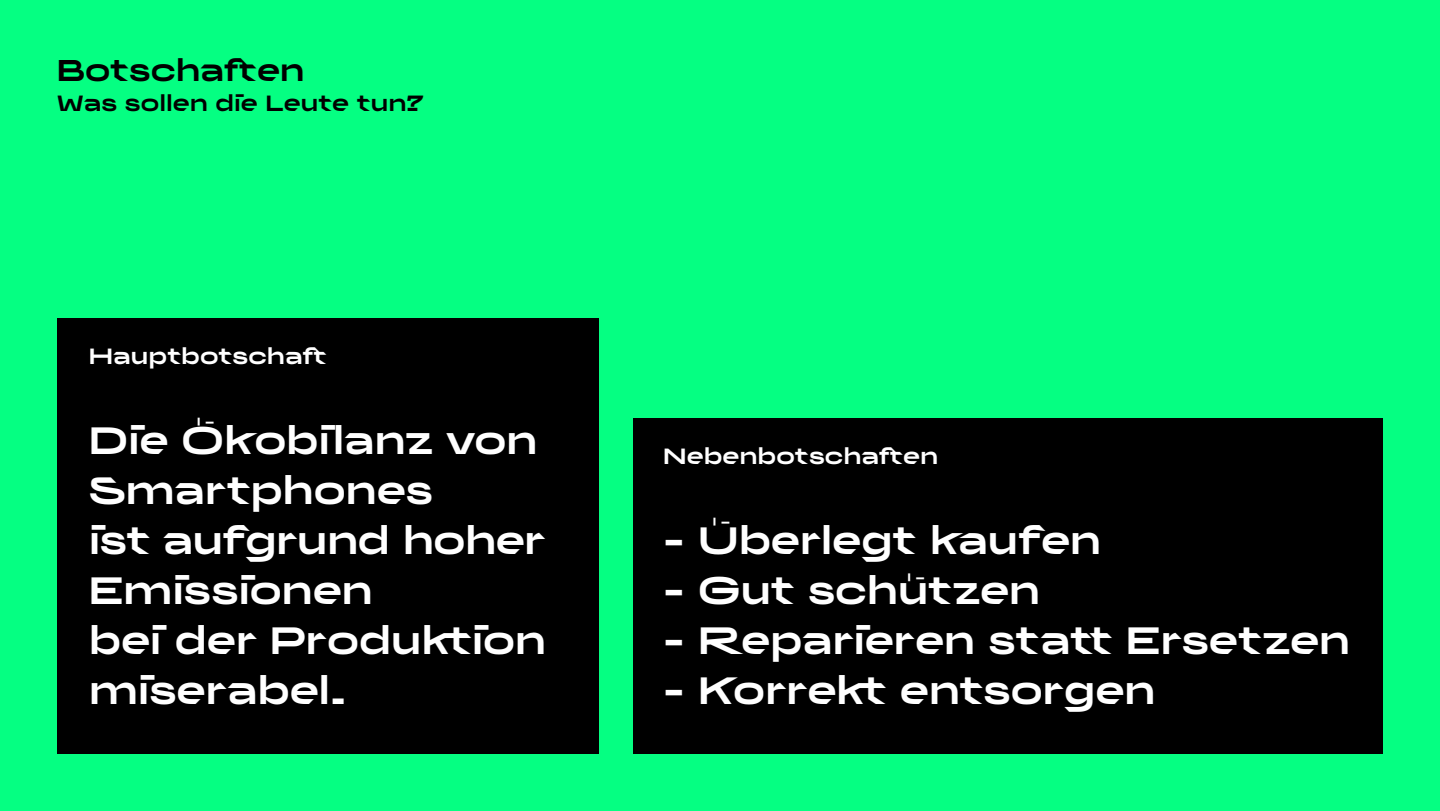
<style>
.page{position:relative;width:1440px;height:811px;background:#05ff82}
.page>*{position:absolute;margin:0;border:0;box-sizing:border-box;transform-origin:0 0}
.t1{font:500 38px/50px "BRRR";letter-spacing:-.005em;color:#fff}
.t2{font:500 30px "BRRR";letter-spacing:-.005em;color:#000}
.t3{font:500 22px "BRRR";letter-spacing:.005em;color:#fff}
.t4{font:500 22px "BRRR";color:#000}
</style>
<div class="page">
<div style="left:57px;top:318px;width:542px;height:436px;background:#000"></div>
<div style="left:634px;top:418px;width:749px;height:336px;background:#000"></div>
<p class="t2" style="left:57px;top:53px;width:249px">Botschaften</p>
<p class="t4" style="left:57px;top:90px;width:369px">Was sollen die Leute tun?</p>
<p class="t3" style="left:89px;top:344px;width:239px">Hauptbotschaft</p>
<p class="t1" style="left:89px;top:416px;width:459px">Die Ökobilanz von<br>Smartphones<br>ist aufgrund hoher<br>Emissionen<br>bei der Produktion miserabel.</p>
<p class="t3" style="left:663px;top:444px;width:276px">Nebenbotschaften</p>
<p class="t1" style="left:663px;top:516px;width:439px">- Überlegt kaufen</p>
<p class="t1" style="left:663px;top:566px;width:378px">- Gut schützen</p>
<p class="t1" style="left:663px;top:616px;width:688px">- Reparieren statt Ersetzen</p>
<p class="t1" style="left:663px;top:666px;width:494px">- Korrekt entsorgen</p>
</div>
